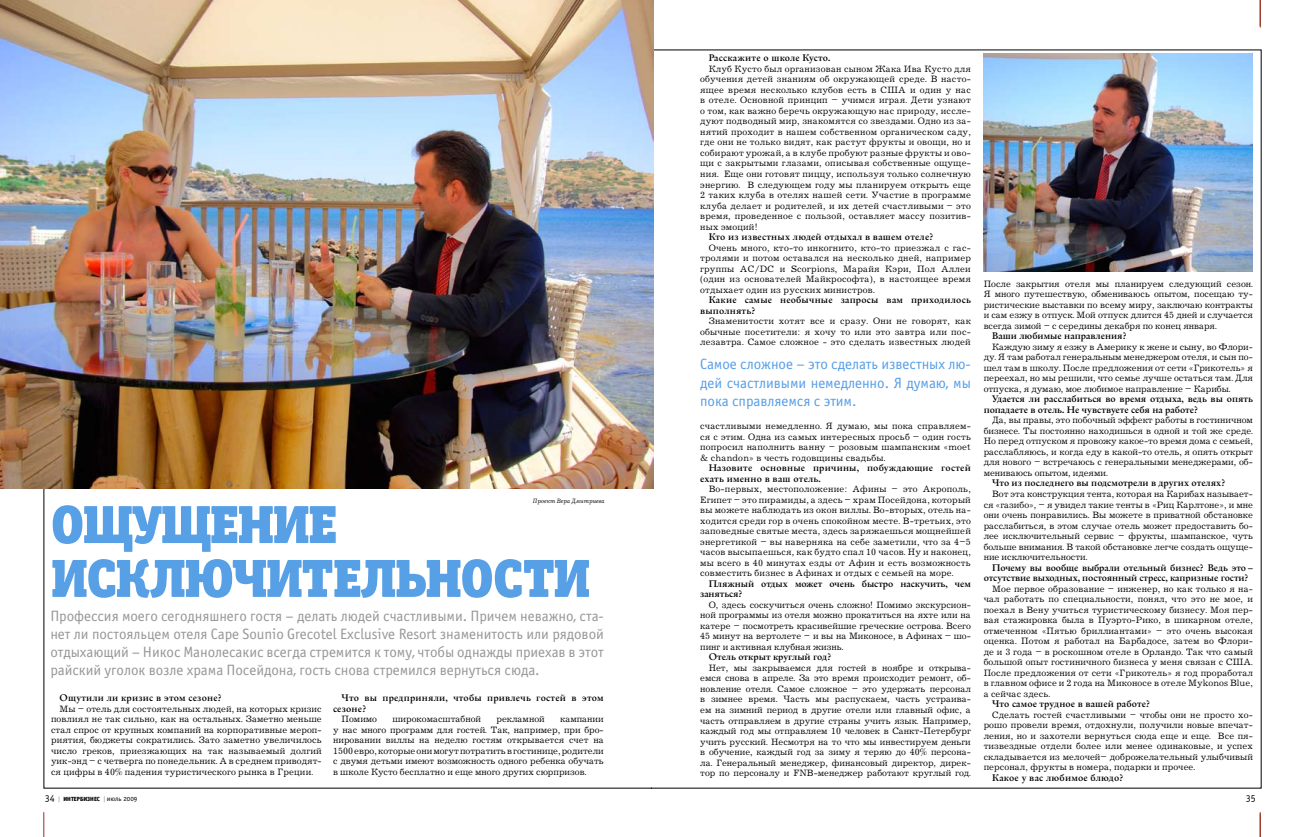
<style>
.page{position:relative;width:1304px;height:837px;background:#fff}
.page>*{position:absolute;margin:0;border:0;box-sizing:border-box;transform-origin:0 0}
.t1{font:53.8px/53.8px "Officina Serif Black SCC";letter-spacing:-.025em;color:#58a0e6}
.t2{font:15px/18px "Officina Sans C";letter-spacing:-.005em;color:#969799;text-align:justify}
.t3{font:15px/18px "Officina Sans C";letter-spacing:-.005em;color:#579ee7;text-align:justify}
.t4{font:10px "Officina Sans Book OSC";color:#000}
.t5{font:9.5px/10.5px "Journal C";letter-spacing:.01em;color:#000;text-align:justify}
.t6{font:700 9.5px/10.5px "Original Garamond CBT";color:#000}
.t7{font:700 9.5px/10.5px "Original Garamond CBT";letter-spacing:.02em;color:#000}
.t8{font:italic 6.5px "Journal C";color:#000;scale:.91 1}
.t9{font:6px "Officina Sans Extra Bold C";color:#000}
.s1{font-family:"Officina Sans Book OSC";font-size:10px}
.s2{font-family:"Helvetica Neue Cyr";font-weight:100;font-style:italic}
.s3{font-family:"Officina Sans Book OSC";font-size:7px}
</style>
<div class="page">
<svg style="left:43px;top:812px;width:1px;height:24px"></svg>
<svg style="left:652px;top:50px;width:609px;height:738px"></svg>
<svg style="left:1260px;top:0;width:1px;height:27px"></svg>
<svg style="left:1260px;top:812px;width:1px;height:24px"></svg>
<img style="left:0;top:0;width:654px;height:488px">
<img style="left:984px;top:54px;width:269px;height:217px">
<p class="t8" style="left:533px;top:497px;width:80px">Проект Вера Дмитриева</p>
<h1 class="t1" style="left:51px;top:497px;width:541px">ОЩУЩЕНИЕ<br>ИСКЛЮЧИТЕЛЬНОСТИ</h1>
<p class="t2" style="left:50px;top:607px;width:555px">Профессия моего сегодняшнего гостя – делать людей счастливыми. Причем неважно, ста&shy;нет ли постояльцем отеля Cape Sounio Grecotel Exclusive Resort знаменитость или рядовой отдыхающий – Никос Манолесакис всегда стремится к тому, чтобы однажды приехав в этот райский уголок возле храма Посейдона, гость снова стремился вернуться сюда.</p>
<p class="t7" style="left:60px;top:692px;width:164px">Ощутили ли кризис в этом сезоне?</p>
<p class="t5" style="left:51px;top:703px;width:272px;text-indent:9px">Мы – отель для состоятельных людей, на которых кризис повлиял не так сильно, как на остальных. Заметно меньше стал спрос от крупных компаний на корпоративные мероп&shy;риятия, бюджеты сократились. Зато заметно увеличилось число греков, приезжающих на так называемый долгий уик-энд – с четверга по понедельник. А в среднем приводят&shy;ся цифры в 40% падения туристического рынка в Греции.</p>
<p class="t7" style="left:333px;top:692px;width:272px;text-indent:9px">Что вы предприняли, чтобы привлечь гостей в этом сезоне?</p>
<p class="t5" style="left:342px;top:714px;width:37px">Помимо</p>
<p class="t5" style="left:392px;top:714px;width:90px">широкомасштабной</p>
<p class="t5" style="left:496px;top:714px;width:50px">рекламной</p>
<p class="t5" style="left:333px;top:714px;width:272px;text-indent:227px">кампании у нас много программ для гостей. Так, например, при бро&shy;нировании виллы на неделю гостям открывается счет на 1500 евро, которые они могут потратить в гостинице, родители с двумя детьми имеют возможность одного ребенка обучать в школе Кусто бесплатно и еще много других сюрпризов.</p>
<p class="t7" style="left:709px;top:53px;width:123px">Расскажите о школе Кусто.</p>
<p class="t5" style="left:700px;top:64px;width:272px;text-indent:9px">Клуб Кусто был организован сыном Жака Ива Кусто для обучения детей знаниям об окружающей среде. В насто&shy;ящее время несколько клубов есть в США и один у нас в отеле. Основной принцип – учимся играя. Дети узнают о том, как важно беречь окружающую нас природу, иссле&shy;дуют подводный мир, знакомятся со звездами. Одно из за&shy;нятий проходит в нашем собственном органическом саду, где они не только видят, как растут фрукты и овощи, но и собирают урожай, а в клубе пробуют разные фрукты и ово&shy;щи с закрытыми глазами, описывая собственные ощуще&shy;ния. Еще они готовят пиццу, используя только солнечную энергию. В следующем году мы планируем открыть еще 2 таких клуба в отелях нашей сети. Участие в программе клуба делает и родителей, и их детей счастливыми – это время, проведенное с пользой, оставляет массу позитив&shy;ных эмоций!</p>
<p class="t7" style="left:709px;top:231px;width:227px">Кто из известных людей отдыхал в вашем отеле?</p>
<p class="t5" style="left:700px;top:242px;width:272px;text-indent:9px">Очень много, кто-то инкогнито, кто-то приезжал с гас&shy;тролями и потом оставался на несколько дней, например группы AC/DC и Scorpions, Марайя Кэри, Пол Аллеи (один из основателей Майкрософта), в настоящее время отдыхает один из русских министров.</p>
<p class="t7" style="left:700px;top:294px;width:272px;text-indent:9px">Какие самые необычные запросы вам приходилось выполнять?</p>
<p class="t5" style="left:700px;top:316px;width:272px;text-indent:9px">Знаменитости хотят все и сразу. Они не говорят, как обычные посетители: я хочу то или это завтра или пос&shy;лезавтра. Самое сложное - это сделать известных людей</p>
<h2 class="t3" style="left:700px;top:355px;width:272px">Самое сложное – это сделать известных лю&shy;дей счастливыми немедленно. Я думаю, мы пока справляемся с этим.</h2>
<p class="t5" style="left:700px;top:421px;width:272px">счастливыми немедленно. Я думаю, мы пока справляем&shy;ся с этим. Одна из самых интересных просьб – один гость попросил наполнить ванну – розовым шампанским «moet &amp; chandon» в честь годовщины свадьбы.</p>
<p class="t7" style="left:700px;top:462px;width:272px;text-indent:9px">Назовите основные причины, побуждающие гостей ехать именно в ваш отель.</p>
<p class="t5" style="left:700px;top:484px;width:272px;text-indent:9px">Во-первых, местоположение: Афины – это Акрополь, Египет – это пирамиды, а здесь – храм Посейдона, который вы можете наблюдать из окон виллы. Во-вторых, отель на&shy;ходится среди гор в очень спокойном месте. В-третьих, это заповедные святые места, здесь заряжаешься мощнейшей энергетикой – вы наверняка на себе заметили, что за 4–5 часов высыпаешься, как будто спал 10 часов. Ну и наконец, мы всего в 40 минутах езды от Афин и есть возможность совместить бизнес в Афинах и отдых с семьей на море.</p>
<p class="t6" style="left:700px;top:578px;width:272px;text-indent:9px">Пляжный отдых может очень быстро наскучить, чем заняться?</p>
<p class="t5" style="left:700px;top:599px;width:272px;text-indent:9px">О, здесь соскучиться очень сложно! Помимо экскурсион&shy;ной программы из отеля можно прокатиться на яхте или на катере – посмотреть красивейшие греческие острова. Всего 45 минут на вертолете – и вы на Миконосе, в Афинах – шо&shy;пинг и активная клубная жизнь.</p>
<p class="t6" style="left:709px;top:651px;width:124px">Отель открыт круглый год?</p>
<p class="t5" style="left:700px;top:662px;width:272px;text-indent:9px">Нет, мы закрываемся для гостей в ноябре и открыва&shy;емся снова в апреле. За это время происходит ремонт, об&shy;новление отеля. Самое сложное – это удержать персонал в зимнее время. Часть мы распускаем, часть устраива&shy;ем на зимний период в другие отели или главный офис, а часть отправляем в другие страны учить язык. Например, каждый год мы отправляем 10 человек в Санкт-Петербург учить русский. Несмотря на то что мы инвестируем деньги в обучение, каждый год за зиму я теряю до 40% персона&shy;ла. Генеральный менеджер, финансовый директор, дирек&shy;тор по персоналу и FNB-менеджер работают круглый год.</p>
<p class="t5" style="left:984px;top:279px;width:271px">После закрытия отеля мы планируем следующий сезон.<br>Я много путешествую, обмениваюсь опытом, посещаю ту&shy;ристические выставки по всему миру, заключаю контракты и сам езжу в отпуск. Мой отпуск длится 45 дней и случается всегда зимой – с середины декабря по конец января.</p>
<p class="t6" style="left:992px;top:331px;width:136px">Ваши любимые направления?</p>
<p class="t5" style="left:984px;top:342px;width:271px;text-indent:9px">Каждую зиму я езжу в Америку к жене и сыну, во Флори&shy;ду. Я там работал генеральным менеджером отеля, и сын по&shy;шел там в школу. После предложения от сети «Грикотель» я переехал, но мы решили, что семье лучше остаться там. Для отпуска, я думаю, мое любимое направление – Карибы.</p>
<p class="t6" style="left:984px;top:394px;width:271px;text-indent:9px">Удается ли расслабиться во время отдыха, ведь вы опять попадаете в отель. Не чувствуете себя на работе?</p>
<p class="t5" style="left:984px;top:415px;width:271px;text-indent:9px">Да, вы правы, это побочный эффект работы в гостиничном бизнесе. Ты постоянно находишься в одной и той же среде.<br>Но перед отпуском я провожу какое-то время дома с семьей, расслабляюсь, и когда еду в какой-то отель, я опять открыт для нового – встречаюсь с генеральными менеджерами, об&shy;мениваюсь опытом, идеями.</p>
<p class="t6" style="left:992px;top:478px;width:235px">Что из последнего вы подсмотрели в других отелях?</p>
<p class="t5" style="left:984px;top:489px;width:271px;text-indent:9px">Вот эта конструкция тента, которая на Карибах называет&shy;ся «газибо», – я увидел такие тенты в «Риц Карлтоне», и мне они очень понравились. Вы можете в приватной обстановке расслабиться, в этом случае отель может предоставить бо&shy;лее исключительный сервис – фрукты, шампанское, чуть больше внимания. В такой обстановке легче создать ощуще&shy;ние исключительности.</p>
<p class="t6" style="left:984px;top:562px;width:271px;text-indent:9px">Почему вы вообще выбрали отельный бизнес? Ведь это – отсутствие выходных, постоянный стресс, капризные гости?</p>
<p class="t5" style="left:984px;top:583px;width:271px;text-indent:9px">Мое первое образование – инженер, но как только я на&shy;чал работать по специальности, понял, что это не мое, и поехал в Вену учиться туристическому бизнесу. Моя пер&shy;вая стажировка была в Пуэрто-Рико, в шикарном отеле, отмеченном «Пятью бриллиантами» – это очень высокая оценка. Потом я работал на Барбадосе, затем во Флори&shy;де и 3 года – в роскошном отеле в Орландо. Так что самый большой опыт гостиничного бизнеса у меня связан с США.<br>После предложения от сети «Грикотель» я год проработал в главном офисе и 2 года на Миконосе в отеле Mykonos Blue, а сейчас здесь.</p>
<p class="t6" style="left:992px;top:698px;width:160px">Что самое трудное в вашей работе?</p>
<p class="t5" style="left:984px;top:709px;width:271px;text-indent:9px">Сделать гостей счастливыми – чтобы они не просто хо&shy;рошо провели время, отдохнули, получили новые впечат&shy;ления, но и захотели вернуться сюда еще и еще. Все пя&shy;тизвездные отдели более или менее одинаковые, и успех складывается из мелочей– доброжелательный улыбчивый персонал, фрукты в номера, подарки и прочее.</p>
<p class="t7" style="left:992px;top:772px;width:133px">Какое у вас любимое блюдо?</p>
<p class="t9" style="left:45px;top:795px;width:94px"><span class="s1">34</span> <span class="s2">|</span> ИНТЕРБИЗНЕС <span class="s2">|</span> <span class="s3">июль 2009</span></p>
<p class="t4" style="left:1246px;top:792px;width:11px">35</p>
</div>
